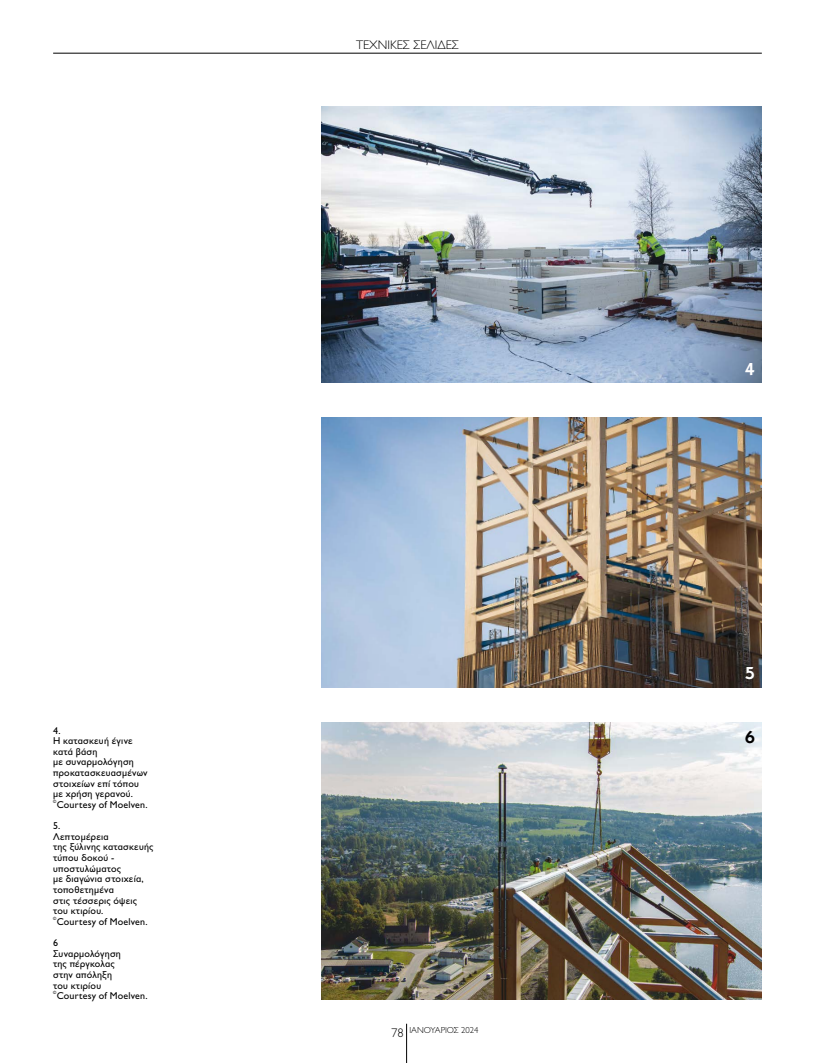
<style>
.page{position:relative;width:815px;height:1063px;background:#fff}
.page>*{position:absolute;margin:0;border:0;box-sizing:border-box;transform-origin:0 0}
.t1{font:600 17.5px "Kabel ITC Hel";color:#fff}
.t2{font:600 17.5px "Kabel ITC Hel";color:#000}
.t3{font:300 12.5px "Gill Sans Hel";color:#000}
.t4{font:10px/10.6px "Gill Sans Hel";letter-spacing:.025em;color:#000}
.t5{font:300 8.75px "Gill Sans Hel";color:#000}
.t6{font:4.38px "Gill Sans Hel";color:#000}
.s1{font-size:12.5px}
</style>
<div class="page">
<hr style="left:406px;top:1024px;width:1px;height:39px;background:#000">
<hr style="left:53px;top:53px;width:709px;height:1px;background:#000">
<img style="left:322px;top:107px;width:440px;height:276px">
<img style="left:322px;top:418px;width:440px;height:269px">
<img style="left:322px;top:722px;width:440px;height:277px">
<p class="t3" style="left:356px;top:41px;width:104px">ΤΕΧΝΙΚΕΣ ΣΕΛΙΔΕΣ</p>
<p class="t4" style="left:53px;top:726px;width:96px">4.<br>Η κατασκευή έγινε κατά βάση<br>με συναρμολόγηση προκατασκευασμένων στοιχείων επί τόπου με χρήση γερανού.</p>
<p class="t6" style="left:53px;top:800px;width:5px">©</p>
<p class="t4" style="left:53px;top:795px;width:96px;line-height:21.2px;text-indent:4px">Courtesy of Moelven.<br>5.</p>
<p class="t4" style="left:53px;top:832px;width:102px">Λεπτομέρεια<br>της ξύλινης κατασκευής τύπου δοκού - υποστυλώματoς<br>με διαγώνια στοιχεία, τοποθετημένα<br>στις τέσσερις όψεις του κτιρίου.</p>
<p class="t6" style="left:53px;top:917px;width:5px">©</p>
<p class="t4" style="left:53px;top:912px;width:96px;line-height:21.2px;text-indent:4px">Courtesy of Moelven.<br>6</p>
<p class="t4" style="left:53px;top:949px;width:69px">Συναρμολόγηση της πέργκολας στην απόληξη του κτιρίου</p>
<p class="t6" style="left:53px;top:991px;width:5px">©</p>
<p class="t4" style="left:57px;top:991px;width:92px">Courtesy of Moelven.</p>
<p class="t5" style="left:392px;top:1027px;width:89px"><span class="s1">78</span> ΙΑΝΟΥΑΡΙΟΣ 2024</p>
<h1 class="t1" style="left:745px;top:359px;width:11px">4</h1>
<h1 class="t1" style="left:745px;top:663px;width:11px">5</h1>
<h1 class="t2" style="left:745px;top:726px;width:11px">6</h1>
</div>
